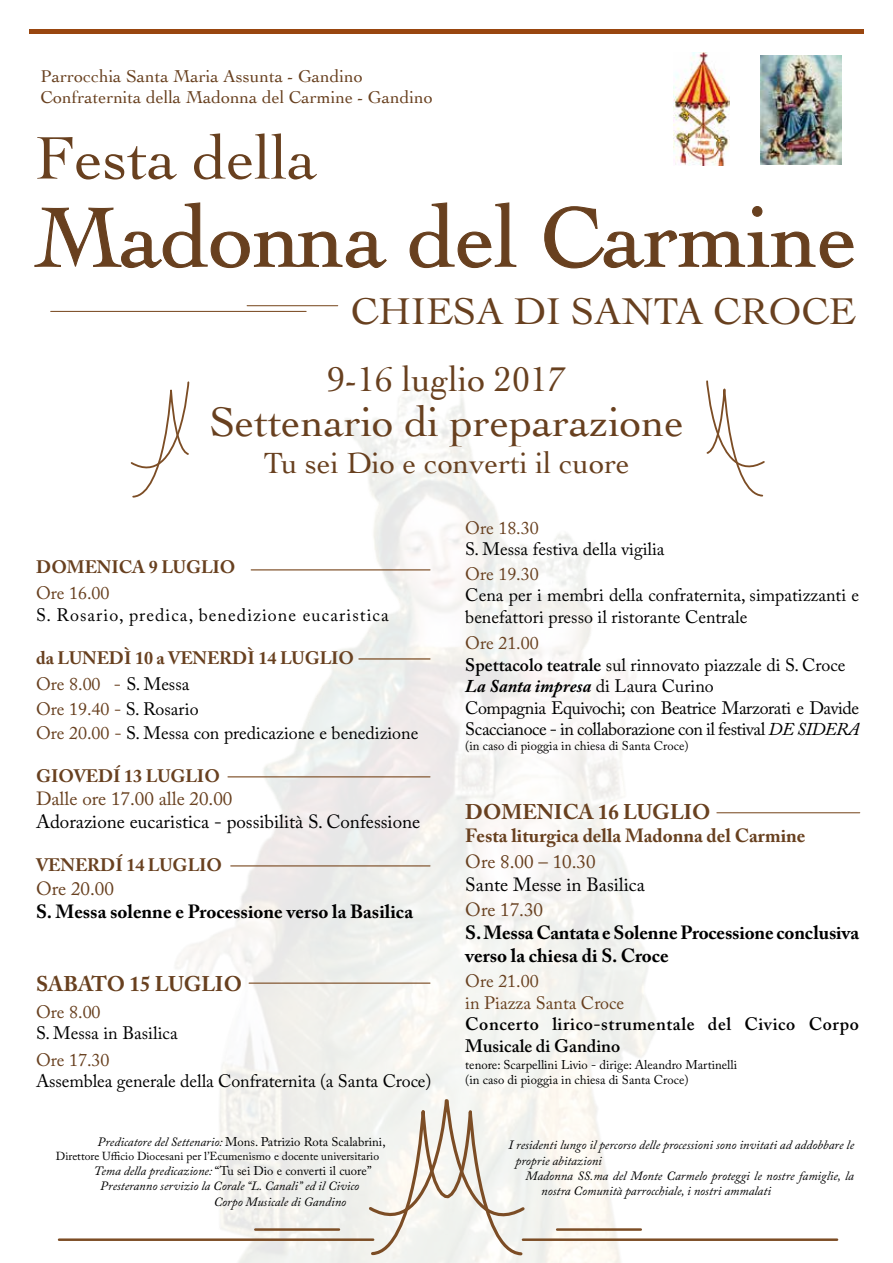
<style>
.page{position:relative;width:893px;height:1263px;background:#fff}
.page>*{position:absolute;margin:0;border:0;box-sizing:border-box;transform-origin:0 0}
.t1{font:88.65px "Cochin";color:#68401f}
.t2{font:63.3px "Cochin";color:#68401f}
.t3{font:43.35px "Cochin";color:#68401f}
.t4{font:39px "Cochin";color:#68401f}
.t5{font:35.85px "Cochin";color:#68401f}
.t6{font:30.6px "Cochin";color:#68401f}
.t7{font:700 21.15px "Adobe Caslon Pro";color:#68401f}
.t8{font:700 19.05px/22.8px "Adobe Caslon Pro";color:#000}
.t9{font:19.05px "Adobe Caslon Pro";color:#000}
.t10{font:19.05px "Adobe Caslon Pro";color:#68401f}
.t11{font:700 19.05px "Adobe Caslon Pro";color:#68401f}
.t12{font:18px/24.3px "Adobe Caslon Pro";color:#000}
.t13{font:18px/21.6px "Adobe Caslon Pro";letter-spacing:-.025em;color:#000}
.t14{font:700 18px/26.4px "Adobe Caslon Pro";color:#68401f}
.t15{font:18px/21.6px "Cochin";color:#68401f}
.t16{font:18px/21.6px "Adobe Caslon Pro";color:#68401f}
.t17{font:600 18px/21.6px "Adobe Caslon Pro";letter-spacing:.03em;color:#000}
.t18{font:18px "Adobe Caslon Pro";letter-spacing:.06em;color:#000}
.t19{font:italic 12.6px/15.1px "Adobe Caslon Pro";color:#000}
.t20{font:12.6px/15.1px "Adobe Caslon Pro";color:#000}
.t21{font:11.55px "Adobe Caslon Pro";color:#000}
.s1{font-weight:400}
.s2{font-weight:400;color:#000}
.s3{color:#68401f}
.s4{font-style:italic}
.s5{font-weight:600}
.s6{font-weight:700;font-style:italic}
</style>
<div class="page">
<hr style="left:29px;top:29px;width:835px;height:4px;background:#99460f">
<img style="left:175px;top:389px;width:563px;height:874px">
<svg style="left:34px;top:202px;width:353px;height:67px"></svg>
<svg style="left:409px;top:202px;width:108px;height:67px"></svg>
<svg style="left:544px;top:206px;width:310px;height:63px"></svg>
<hr style="left:59px;top:1238px;width:314px;height:3px;background:#7c4d25">
<hr style="left:255px;top:1228px;width:84px;height:3px;background:#7c4d25">
<hr style="left:523px;top:1238px;width:314px;height:3px;background:#7c4d25">
<hr style="left:557px;top:1228px;width:84px;height:3px;background:#7c4d25">
<hr style="left:51px;top:311px;width:255px;height:1px;background:#7c4d25">
<hr style="left:247px;top:305px;width:91px;height:1px;background:#7c4d25">
<img style="left:760px;top:56px;width:81px;height:108px">
<img style="left:673px;top:52px;width:57px;height:113px">
<hr style="left:251px;top:569px;width:179px;height:1px;background:#7c4d25">
<hr style="left:717px;top:812px;width:143px;height:1px;background:#7c4d25">
<hr style="left:359px;top:658px;width:71px;height:2px;background:#7c4d25">
<hr style="left:228px;top:776px;width:202px;height:1px;background:#7c4d25">
<hr style="left:249px;top:982px;width:181px;height:2px;background:#7c4d25">
<hr style="left:231px;top:865px;width:199px;height:1px;background:#7c4d25">
<svg style="left:705px;top:380px;width:60px;height:118px"></svg>
<svg style="left:130px;top:381px;width:60px;height:118px"></svg>
<svg style="left:366px;top:1101px;width:161px;height:156px"></svg>
<h3 class="t15" style="left:41px;top:64px;width:394px">Parrocchia Santa Maria Assunta - Gandino<br>Confraternita della Madonna del Carmine - Gandino</h3>
<h2 class="t2" style="left:35px;top:115px;width:284px">Festa della</h2>
<h1 class="t1" style="left:35px;top:177px;width:824px">Madonna del Carmine</h1>
<h3 class="t4" style="left:351px;top:285px;width:506px">CHIESA DI SANTA CROCE</h3>
<h3 class="t5" style="left:327px;top:355px;width:240px">9-16 luglio 2017</h3>
<h3 class="t3" style="left:209px;top:393px;width:476px">Settenario di preparazione</h3>
<h3 class="t6" style="left:264px;top:442px;width:368px">Tu sei Dio e converti il cuore</h3>
<h3 class="t14" style="left:36px;top:554px;width:201px">DOMENICA 9 LUGLIO</h3>
<h3 class="t16" style="left:36px;top:582px;width:75px">Ore 16.00</h3>
<h3 class="t18" style="left:36px;top:604px;width:354px">S. Rosario, predica, benedizione eucaristica</h3>
<h3 class="t14" style="left:36px;top:645px;width:320px">da LUNEDÌ 10 a VENERDÌ 14 LUGLIO<br><span class="s1">Ore 8.00 -</span> <span class="s2">S. Messa</span></h3>
<h3 class="t12" style="left:36px;top:696px;width:384px"><span class="s3">Ore 19.40 -</span> S. Rosario<br><span class="s3">Ore 20.00 -</span> S. Messa con predicazione e benedizione</h3>
<h3 class="t14" style="left:36px;top:763px;width:185px">GIOVEDÍ 13 LUGLIO</h3>
<h3 class="t10" style="left:36px;top:787px;width:198px">Dalle ore 17.00 alle 20.00</h3>
<h3 class="t9" style="left:36px;top:810px;width:386px">Adorazione eucaristica - possibilità S. Confessione</h3>
<h3 class="t14" style="left:36px;top:851px;width:188px">VENERDÍ 14 LUGLIO</h3>
<h3 class="t10" style="left:36px;top:877px;width:79px">Ore 20.00</h3>
<h3 class="t8" style="left:36px;top:900px;width:378px">S. Messa solenne e Processione verso la Basilica</h3>
<h3 class="t7" style="left:36px;top:972px;width:207px">SABATO 15 LUGLIO</h3>
<h3 class="t16" style="left:36px;top:1001px;width:66px">Ore 8.00</h3>
<h3 class="t12" style="left:36px;top:1021px;width:143px">S. Messa in Basilica</h3>
<h3 class="t16" style="left:36px;top:1049px;width:75px">Ore 17.30</h3>
<h3 class="t12" style="left:36px;top:1069px;width:397px">Assemblea generale della Confraternita (a Santa Croce)</h3>
<p class="t20" style="left:98px;top:1134px;width:289px"><span class="s4">Predicatore del Settenario:</span> Mons. Patrizio Rota Scalabrini,</p>
<p class="t21" style="left:56px;top:1149px;width:325px">Direttore Ufficio Diocesani per l’Ecumenismo e docente universitario</p>
<p class="t20" style="left:94px;top:1163px;width:279px"><span class="s4">Tema della predicazione:</span> “Tu sei Dio e converti il cuore”</p>
<p class="t19" style="left:100px;top:1178px;width:260px">Presteranno servizio la Corale “L. Canali” ed il Civico</p>
<p class="t19" style="left:214px;top:1194px;width:134px">Corpo Musicale di Gandino</p>
<h3 class="t16" style="left:465px;top:517px;width:75px">Ore 18.30</h3>
<h3 class="t12" style="left:465px;top:537px;width:201px">S. Messa festiva della vigilia</h3>
<h3 class="t16" style="left:465px;top:562px;width:75px">Ore 19.30</h3>
<h3 class="t12" style="left:465px;top:584px;width:395px;line-height:21.6px">Cena per i membri della confraternita, simpatizzanti e benefattori presso il ristorante Centrale</h3>
<h3 class="t13" style="left:465px;top:632px;width:395px"><span class="s3">Ore 21.00<br></span><span class="s5">Spettacolo teatrale</span> sul rinnovato piazzale di S. Croce <span class="s6">La Santa impresa</span> di Laura Curino<br>Compagnia Equivochi; con Beatrice Marzorati e Davide Scaccianoce - in collaborazione con il festival <span class="s4">DE SIDERA</span></h3>
<p class="t20" style="left:465px;top:738px;width:225px">(in caso di pioggia in chiesa di Santa Croce)</p>
<h3 class="t7" style="left:465px;top:799px;width:247px">DOMENICA 16 LUGLIO</h3>
<h3 class="t11" style="left:465px;top:824px;width:342px">Festa liturgica della Madonna del Carmine</h3>
<h3 class="t10" style="left:465px;top:850px;width:132px">Ore 8.00 – 10.30</h3>
<h3 class="t9" style="left:465px;top:873px;width:181px">Sante Messe in Basilica</h3>
<h3 class="t10" style="left:465px;top:898px;width:79px">Ore 17.30</h3>
<h3 class="t8" style="left:465px;top:921px;width:395px">S. Messa Cantata e Solenne Processione conclusiva verso la chiesa di S. Croce</h3>
<h3 class="t16" style="left:465px;top:970px;width:160px">Ore 21.00<br>in Piazza Santa Croce</h3>
<h3 class="t17" style="left:465px;top:1013px;width:395px">Concerto lirico-strumentale del Civico Corpo<br>Musicale di Gandino</h3>
<p class="t20" style="left:465px;top:1057px;width:273px">tenore: Scarpellini Livio - dirige: Aleandro Martinelli (in caso di pioggia in chiesa di Santa Croce)</p>
<p class="t19" style="left:515px;top:1137px;width:340px;text-indent:-7px">I residenti lungo il percorso delle processioni sono invitati ad addobbare le proprie abitazioni</p>
<p class="t19" style="left:541px;top:1168px;width:314px;text-indent:-16px">Madonna SS.ma del Monte Carmelo proteggi le nostre famiglie, la nostra Comunità parrocchiale, i nostri ammalati</p>
</div>
